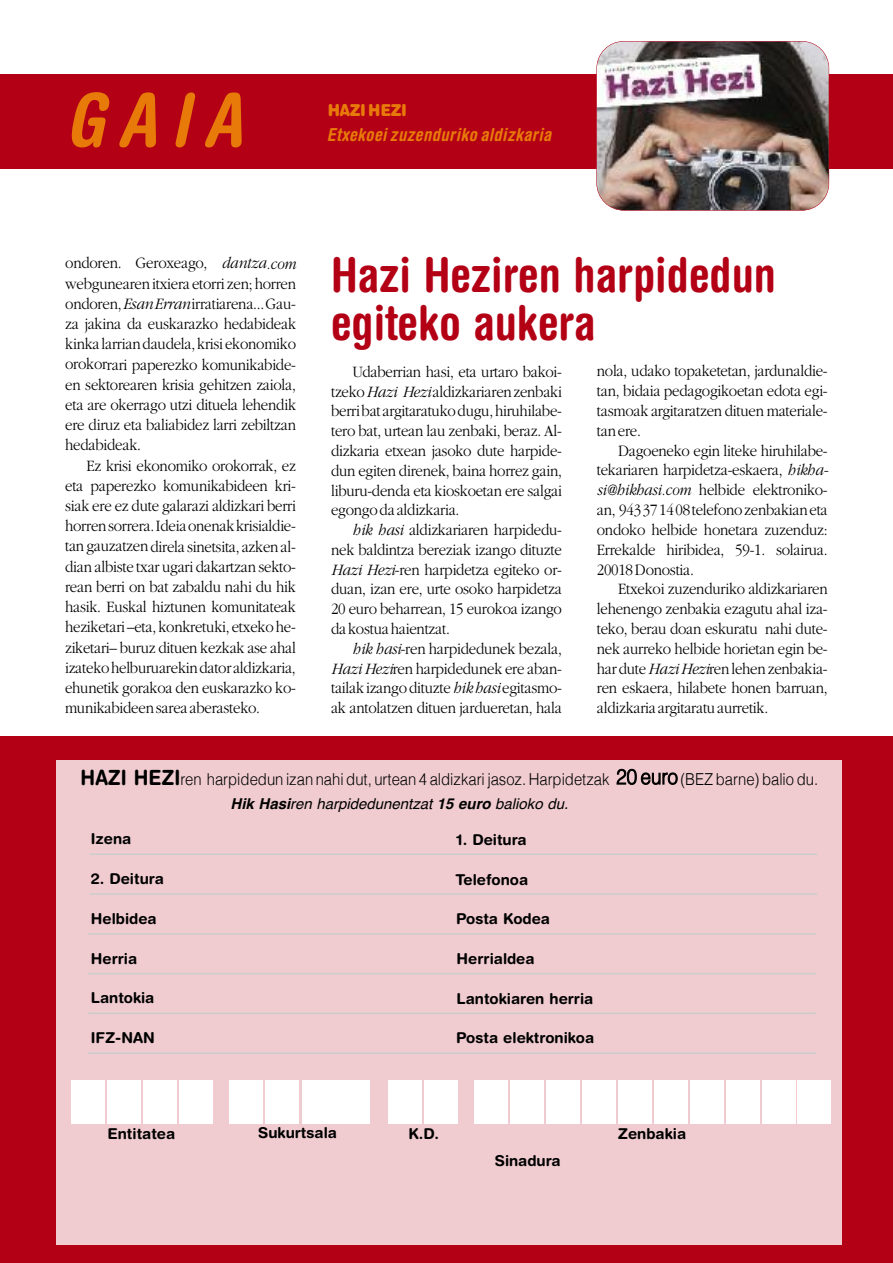
<style>
.page{position:relative;width:893px;height:1263px;background:#fff}
.page>*{position:absolute;margin:0;border:0;box-sizing:border-box;transform-origin:0 0}
.t1{font:italic 700 condensed 73.8px "Helvetica Rounded";color:#e87a0a}
.t2{font:700 condensed 48px/48px "Helvetica Rounded";color:#b30015}
.t3{font:italic 700 condensed 18px "Helvetica Rounded";letter-spacing:.025em;color:#e87a0a}
.t4{font:300 16.5px/19.8px "Garamond";letter-spacing:-.015em;color:#000;text-align:justify;scale:.9 1}
.t5{font:300 16.5px "Helvetica";color:#000;scale:.9 1}
.t6{font:900 16.5px "Helvetica Rounded";letter-spacing:-.02em;color:#e87a0a;scale:.9 1}
.t7{font:700 15px "Helvetica Rounded";color:#000}
.t8{font:italic 15px "Helvetica";color:#000}
.s1{font-style:italic}
.s2{font-family:"Helvetica Rounded";font-weight:700;font-size:21px}
.s3{font-size:21px}
.s4{font-weight:700}
</style>
<div class="page">
<div style="left:0;top:736px;width:893px;height:527px;background:#b30015"></div>
<div style="left:0;top:74px;width:893px;height:95px;background:#b30015"></div>
<div style="left:56px;top:760px;width:785px;height:484px;background:#f0ccd0"></div>
<div style="left:71px;top:1080px;width:33px;height:44px;background:#fff"></div>
<div style="left:107px;top:1080px;width:33px;height:44px;background:#fff"></div>
<div style="left:143px;top:1080px;width:33px;height:44px;background:#fff"></div>
<div style="left:179px;top:1080px;width:33px;height:44px;background:#fff"></div>
<div style="left:230px;top:1080px;width:33px;height:44px;background:#fff"></div>
<div style="left:266px;top:1080px;width:33px;height:44px;background:#fff"></div>
<div style="left:302px;top:1080px;width:33px;height:44px;background:#fff"></div>
<div style="left:337px;top:1080px;width:33px;height:44px;background:#fff"></div>
<div style="left:388px;top:1080px;width:33px;height:44px;background:#fff"></div>
<div style="left:424px;top:1080px;width:33px;height:44px;background:#fff"></div>
<div style="left:474px;top:1080px;width:33px;height:44px;background:#fff"></div>
<div style="left:510px;top:1080px;width:33px;height:44px;background:#fff"></div>
<div style="left:546px;top:1080px;width:33px;height:44px;background:#fff"></div>
<div style="left:582px;top:1080px;width:33px;height:44px;background:#fff"></div>
<div style="left:618px;top:1080px;width:33px;height:44px;background:#fff"></div>
<div style="left:654px;top:1080px;width:33px;height:44px;background:#fff"></div>
<div style="left:690px;top:1080px;width:33px;height:44px;background:#fff"></div>
<div style="left:726px;top:1080px;width:33px;height:44px;background:#fff"></div>
<div style="left:762px;top:1080px;width:33px;height:44px;background:#fff"></div>
<div style="left:798px;top:1080px;width:33px;height:44px;background:#fff"></div>
<hr style="left:90px;top:853px;width:727px;height:2px;background:#ccc">
<hr style="left:90px;top:893px;width:727px;height:2px;background:#ccc">
<hr style="left:88px;top:933px;width:728px;height:1px;background:#ccc">
<hr style="left:88px;top:973px;width:728px;height:1px;background:#ccc">
<hr style="left:88px;top:1013px;width:728px;height:1px;background:#ccc">
<hr style="left:88px;top:1052px;width:728px;height:2px;background:#ccc">
<img style="left:597px;top:41px;width:232px;height:169px;border-radius:27px">
<div style="left:596px;top:41px;width:233px;height:170px;border:1px solid #b30015;border-radius:27px"></div>
<h1 class="t1" style="left:65px;top:93px;width:178px">GAIA</h1>
<p class="t6" style="left:328px;top:104px;width:89px">HAZI HEZI</p>
<p class="t3" style="left:327px;top:128px;width:226px">Etxekoei zuzenduriko aldizkaria</p>
<p class="t4" style="left:65px;top:253px;width:258px;line-height:20.2px">ondoren. Geroxeago, <span class="s1">dantza.com </span>webgunearenitxiera etorri zen;horren ondoren,<span class="s1">EsanErran</span>irratiarena...Gau&shy;za jakina da euskarazko hedabideak kinka larriandaudela,krisi ekonomiko orokorrari paperezko komunikabide&shy;en sektorearen krisia gehitzen zaiola, eta are okerrago utzi dituela lehendik ere diruz eta baliabidez larri zebiltzan hedabideak.</p>
<p class="t4" style="left:65px;top:455px;width:258px;line-height:20.2px;text-indent:21px">Ez krisi ekonomiko orokorrak, ez eta paperezko komunikabideen kri&shy;siak ere ez dute galarazi aldizkari berri horrensorrera.Ideiaonenakkrisialdie&shy;tangauzatzendirela sinetsita, azkenal&shy;dian albiste txar ugari dakartzan sekto&shy;rean berri on bat zabaldu nahi du hik hasik. Euskal hiztunen komunitateak heziketari –eta, konkretuki, etxeko he&shy;ziketari– buruz dituen kezkak ase ahal izatekohelburuarekindatoraldizkaria, ehunetik gorakoa den euskarazko ko&shy;munikabideensarea aberasteko.</p>
<h2 class="t2" style="left:331px;top:256px;width:447px">Hazi Heziren harpidedun egiteko aukera</h2>
<p class="t4" style="left:331px;top:361px;width:258px;text-indent:21px">Udaberrian hasi, eta urtaro bakoi&shy;tzeko<span class="s1">Hazi Hezi</span>aldizkariarenzenbaki berribatargitaratukodugu,hiruhilabe&shy;tero bat, urtean lau zenbaki, beraz. Al&shy;dizkaria etxean jasoko dute harpide&shy;dun egiten direnek, baina horrez gain, liburu-denda eta kioskoetan ere salgai egongoda aldizkaria.</p>
<p class="t4" style="left:331px;top:519px;width:258px;text-indent:21px"><span class="s1">hik hasi</span> aldizkariaren harpidedu&shy;nek baldintza bereziak izango dituzte <span class="s1">Hazi Hezi</span>-ren harpidetza egiteko or&shy;duan, izan ere, urte osoko harpidetza 20 euro beharrean, 15 eurokoa izango dakostuahaientzat.</p>
<p class="t4" style="left:331px;top:638px;width:258px;text-indent:21px"><span class="s1">hik hasi</span>-ren harpidedunek bezala, <span class="s1">Hazi Hezi</span>ren harpidedunek ere aban&shy;tailakizangodituzte<span class="s1">hik hasi</span> egitasmo&shy;ak antolatzen dituen jardueretan, hala</p>
<p class="t4" style="left:597px;top:361px;width:258px">nola, udako topaketetan, jardunaldie&shy;tan, bidaia pedagogikoetan edota egi&shy;tasmoak argitaratzen dituen materiale&shy;tanere.</p>
<p class="t4" style="left:597px;top:440px;width:259px;text-indent:21px">Dagoeneko egin liteke hiruhilabe&shy;tekariaren harpidetza-eskaera, <span class="s1">hikha&shy;si@hikhasi.com</span> helbide elektroniko&shy;an, 943371408telefonozenbakianeta ondoko helbide honetara zuzenduz:<br>Errekalde hiribidea, 59-1. solairua.<br>20018Donostia.</p>
<p class="t4" style="left:597px;top:579px;width:258px;text-indent:21px">Etxekoi zuzenduriko aldizkariaren lehenengo zenbakia ezagutu ahal iza&shy;teko, berau doan eskuratu nahi dute&shy;nek aurreko helbide horietan egin be&shy;hardute<span class="s1">HaziHezi</span>renlehenzenbakia&shy;ren eskaera, hilabete honen barruan, aldizkaria argitaratuaurretik.</p>
<p class="t5" style="left:81px;top:772px;width:821px"><span class="s2">HAZI HEZI</span>ren harpidedun izan nahi dut, urtean 4 aldizkari jasoz. Harpidetzak <span class="s3">20 euro</span> (BEZ barne) balio du.</p>
<p class="t8" style="left:231px;top:798px;width:339px"><span class="s4">Hik Hasi</span>ren harpidedunentzat <span class="s4">15 euro</span> balioko du.</p>
<p class="t7" style="left:91px;top:834px;width:42px">Izena</p>
<p class="t7" style="left:457px;top:834px;width:72px">1. Deitura</p>
<p class="t7" style="left:456px;top:874px;width:74px">Telefonoa</p>
<p class="t7" style="left:456px;top:913px;width:96px">Posta Kodea</p>
<p class="t7" style="left:91px;top:873px;width:74px">2. Deitura</p>
<p class="t7" style="left:91px;top:913px;width:67px">Helbidea</p>
<p class="t7" style="left:91px;top:953px;width:48px">Herria</p>
<p class="t7" style="left:457px;top:953px;width:80px">Herrialdea</p>
<p class="t7" style="left:91px;top:992px;width:65px">Lantokia</p>
<p class="t7" style="left:457px;top:993px;width:138px">Lantokiaren herria</p>
<p class="t7" style="left:91px;top:1032px;width:65px">IFZ-NAN</p>
<p class="t7" style="left:456px;top:1032px;width:140px">Posta elektronikoa</p>
<p class="t7" style="left:108px;top:1128px;width:69px">Entitatea</p>
<p class="t7" style="left:258px;top:1127px;width:80px">Sukurtsala</p>
<p class="t7" style="left:409px;top:1128px;width:32px">K.D.</p>
<p class="t7" style="left:618px;top:1128px;width:70px">Zenbakia</p>
<p class="t7" style="left:495px;top:1155px;width:68px">Sinadura</p>
</div>
